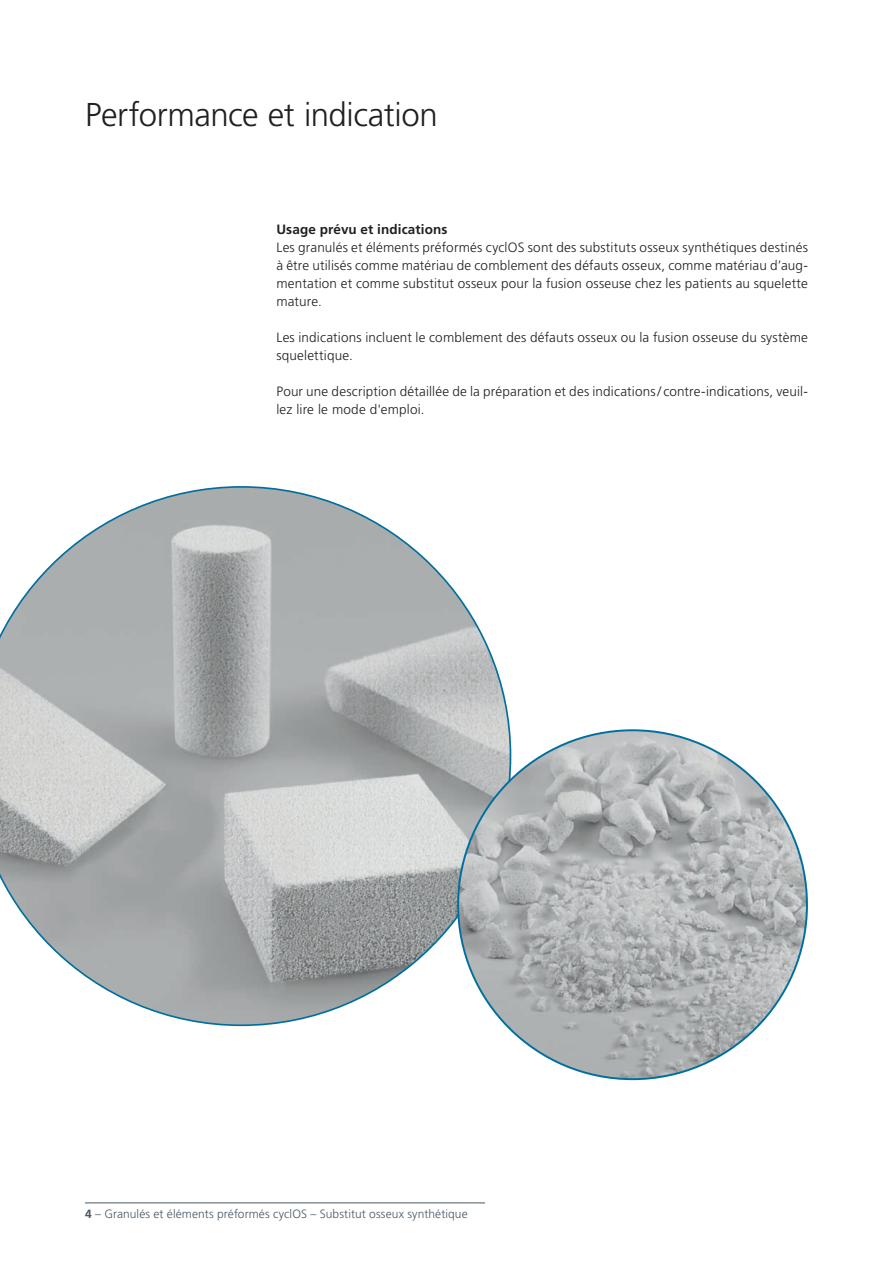
<style>
.page{position:relative;width:893px;height:1263px;background:#fff}
.page>*{position:absolute;margin:0;border:0;box-sizing:border-box;transform-origin:0 0}
.t1{font:300 33px "Frutiger";letter-spacing:-.015em;color:#231f20}
.t2{font:300 13.5px/18px "Frutiger";letter-spacing:.015em;color:#231f20}
.t3{font:700 13.5px "Frutiger";letter-spacing:.01em;color:#231f20}
.t4{font:300 12px "Frutiger";letter-spacing:.005em;color:#475865}
.s1{font-weight:700}
</style>
<div class="page">
<svg style="left:0;top:486px;width:511px;height:540px"></svg>
<img style="left:458px;top:730px;width:349px;height:349px;border-radius:174px">
<hr style="left:85px;top:1202px;width:400px;height:1px;background:#475865">
<h1 class="t1" style="left:85px;top:96px;width:354px">Performance et indication</h1>
<p class="t3" style="left:276px;top:221px;width:173px">Usage prévu et indications</p>
<p class="t2" style="left:276px;top:239px;width:533px;text-align:justify">Les granulés et éléments préformés cyclOS sont des substituts osseux synthétiques destinés à être utilisés comme matériau de comblement des défauts osseux, comme matériau d’aug&shy;mentation et comme substitut osseux pour la fusion osseuse chez les patients au squelette mature.</p>
<p class="t2" style="left:276px;top:329px;width:533px">Les indications incluent le comblement des défauts osseux ou la fusion osseuse du système squelettique.</p>
<p class="t2" style="left:276px;top:383px;width:533px">Pour une description détaillée de la préparation et des indications/ contre-indications, veuil&shy;lez lire le mode d'emploi.</p>
<p class="t4" style="left:85px;top:1207px;width:384px"><span class="s1">4</span> – Granulés et éléments préformés cyclOS – Substitut osseux synthétique</p>
</div>
